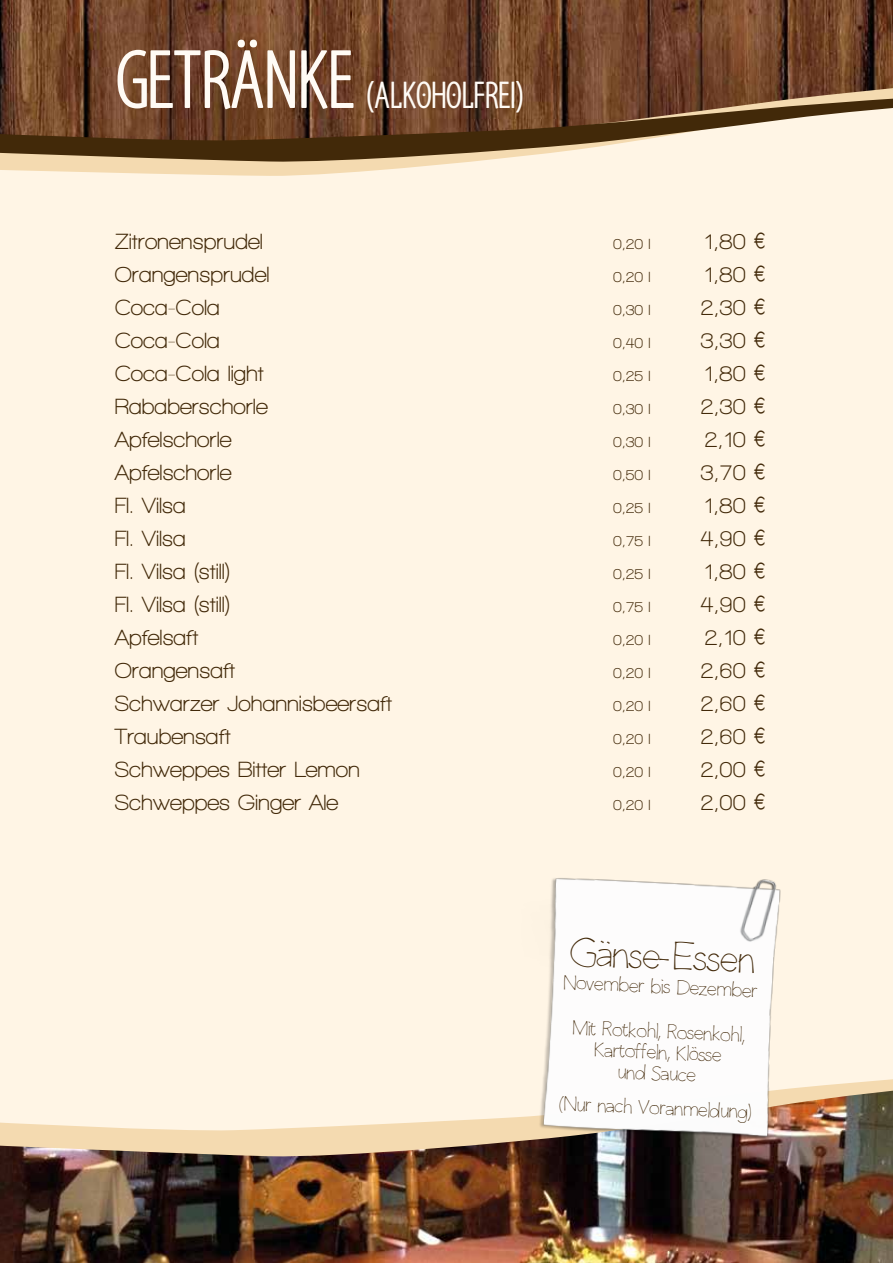
<style>
.page{position:relative;width:893px;height:1263px;background:#fff}
.page>*{position:absolute;margin:0;border:0;box-sizing:border-box;transform-origin:0 0}
.t1{font:condensed 39px "Santana";color:#fffbf5}
.t2{font:300 37.5px "Claphappy";color:#422909}
.t3{font:700 22.5px "Walkway";color:#422909}
.t4{font:300 19.5px/21px "Claphappy";color:#422909;text-align:center}
.t5{font:700 15px "Walkway";color:#422909}
.s1{font-size:85.35px}
.s2{font-family:"Euro Collection";font-weight:400}
</style>
<div class="page">
<img style="left:0;top:0;width:893px;height:87px">
<img style="left:0;top:1158px;width:893px;height:105px">
<div style="left:0;top:176px;width:893px;height:902px;background:#fff5e5"></div>
<svg style="left:0;top:87px;width:893px;height:89px;background:#bba087"></svg>
<svg style="left:0;top:98px;width:893px;height:65px;background:#896c51"></svg>
<svg style="left:0;top:1078px;width:893px;height:80px;background:#e0d0b9"></svg>
<img style="left:378px;top:838px;width:440px;height:330px">
<h1 class="t1" style="left:115px;top:76px;width:410px"><span class="s1">GETRÄNKE</span> (ALKOHOLFREI)</h1>
<p class="t3" style="left:115px;top:230px;width:150px">Zitronensprudel</p>
<p class="t5" style="left:613px;top:236px;width:39px">0,20 l</p>
<p class="t3" style="left:704px;top:230px;width:63px">1,80 <span class="s2">C</span></p>
<p class="t3" style="left:115px;top:263px;width:156px">Orangensprudel</p>
<p class="t5" style="left:613px;top:269px;width:39px">0,20 l</p>
<p class="t3" style="left:704px;top:263px;width:63px">1,80 <span class="s2">C</span></p>
<p class="t3" style="left:115px;top:296px;width:107px">Coca-Cola</p>
<p class="t5" style="left:613px;top:302px;width:39px">0,30 l</p>
<p class="t3" style="left:700px;top:296px;width:66px">2,30 <span class="s2">C</span></p>
<p class="t3" style="left:115px;top:329px;width:107px">Coca-Cola</p>
<p class="t5" style="left:613px;top:335px;width:39px">0,40 l</p>
<p class="t3" style="left:700px;top:329px;width:66px">3,30 <span class="s2">C</span></p>
<p class="t3" style="left:115px;top:362px;width:151px">Coca-Cola light</p>
<p class="t5" style="left:613px;top:368px;width:39px">0,25 l</p>
<p class="t3" style="left:704px;top:362px;width:63px">1,80 <span class="s2">C</span></p>
<p class="t3" style="left:115px;top:395px;width:155px">Rababerschorle</p>
<p class="t5" style="left:613px;top:401px;width:39px">0,30 l</p>
<p class="t3" style="left:700px;top:395px;width:66px">2,30 <span class="s2">C</span></p>
<p class="t3" style="left:115px;top:428px;width:118px">Apfelschorle</p>
<p class="t5" style="left:613px;top:434px;width:39px">0,30 l</p>
<p class="t3" style="left:704px;top:428px;width:63px">2,10 <span class="s2">C</span></p>
<p class="t3" style="left:115px;top:461px;width:118px">Apfelschorle</p>
<p class="t5" style="left:613px;top:467px;width:39px">0,50 l</p>
<p class="t3" style="left:700px;top:461px;width:66px">3,70 <span class="s2">C</span></p>
<p class="t3" style="left:115px;top:494px;width:72px">Fl. Vilsa</p>
<p class="t5" style="left:613px;top:500px;width:39px">0,25 l</p>
<p class="t3" style="left:704px;top:494px;width:63px">1,80 <span class="s2">C</span></p>
<p class="t3" style="left:115px;top:527px;width:72px">Fl. Vilsa</p>
<p class="t5" style="left:613px;top:533px;width:39px">0,75 l</p>
<p class="t3" style="left:700px;top:527px;width:66px">4,90 <span class="s2">C</span></p>
<p class="t3" style="left:115px;top:560px;width:117px">Fl. Vilsa (still)</p>
<p class="t5" style="left:613px;top:566px;width:39px">0,25 l</p>
<p class="t3" style="left:704px;top:560px;width:63px">1,80 <span class="s2">C</span></p>
<p class="t3" style="left:115px;top:593px;width:117px">Fl. Vilsa (still)</p>
<p class="t5" style="left:613px;top:599px;width:39px">0,75 l</p>
<p class="t3" style="left:700px;top:593px;width:66px">4,90 <span class="s2">C</span></p>
<p class="t3" style="left:115px;top:626px;width:85px">Apfelsaft</p>
<p class="t5" style="left:613px;top:632px;width:39px">0,20 l</p>
<p class="t3" style="left:704px;top:626px;width:63px">2,10 <span class="s2">C</span></p>
<p class="t3" style="left:115px;top:659px;width:122px">Orangensaft</p>
<p class="t5" style="left:613px;top:665px;width:39px">0,20 l</p>
<p class="t3" style="left:700px;top:659px;width:66px">2,60 <span class="s2">C</span></p>
<p class="t3" style="left:115px;top:692px;width:279px">Schwarzer Johannisbeersaft</p>
<p class="t5" style="left:613px;top:698px;width:39px">0,20 l</p>
<p class="t3" style="left:700px;top:692px;width:66px">2,60 <span class="s2">C</span></p>
<p class="t3" style="left:115px;top:725px;width:117px">Traubensaft</p>
<p class="t5" style="left:613px;top:731px;width:39px">0,20 l</p>
<p class="t3" style="left:700px;top:725px;width:66px">2,60 <span class="s2">C</span></p>
<p class="t3" style="left:115px;top:758px;width:247px">Schweppes Bitter Lemon</p>
<p class="t5" style="left:613px;top:764px;width:39px">0,20 l</p>
<p class="t3" style="left:700px;top:758px;width:66px">2,00 <span class="s2">C</span></p>
<p class="t3" style="left:115px;top:791px;width:225px">Schweppes Ginger Ale</p>
<p class="t5" style="left:613px;top:797px;width:39px">0,20 l</p>
<p class="t3" style="left:700px;top:791px;width:66px">2,00 <span class="s2">C</span></p>
<h2 class="t2" style="left:570px;top:934px;width:187px;rotate:3deg">Gänse-Essen</h2>
<p class="t4" style="left:563px;top:972px;width:196px;rotate:3deg">November bis Dezember</p>
<p class="t4" style="left:572px;top:1017px;width:174px;rotate:3deg">Mit Rotkohl, Rosenkohl,<br>Kartoffeln, Klösse<br>und Sauce</p>
<p class="t4" style="left:559px;top:1093px;width:194px;rotate:3deg">(Nur nach Voranmeldung)</p>
</div>
